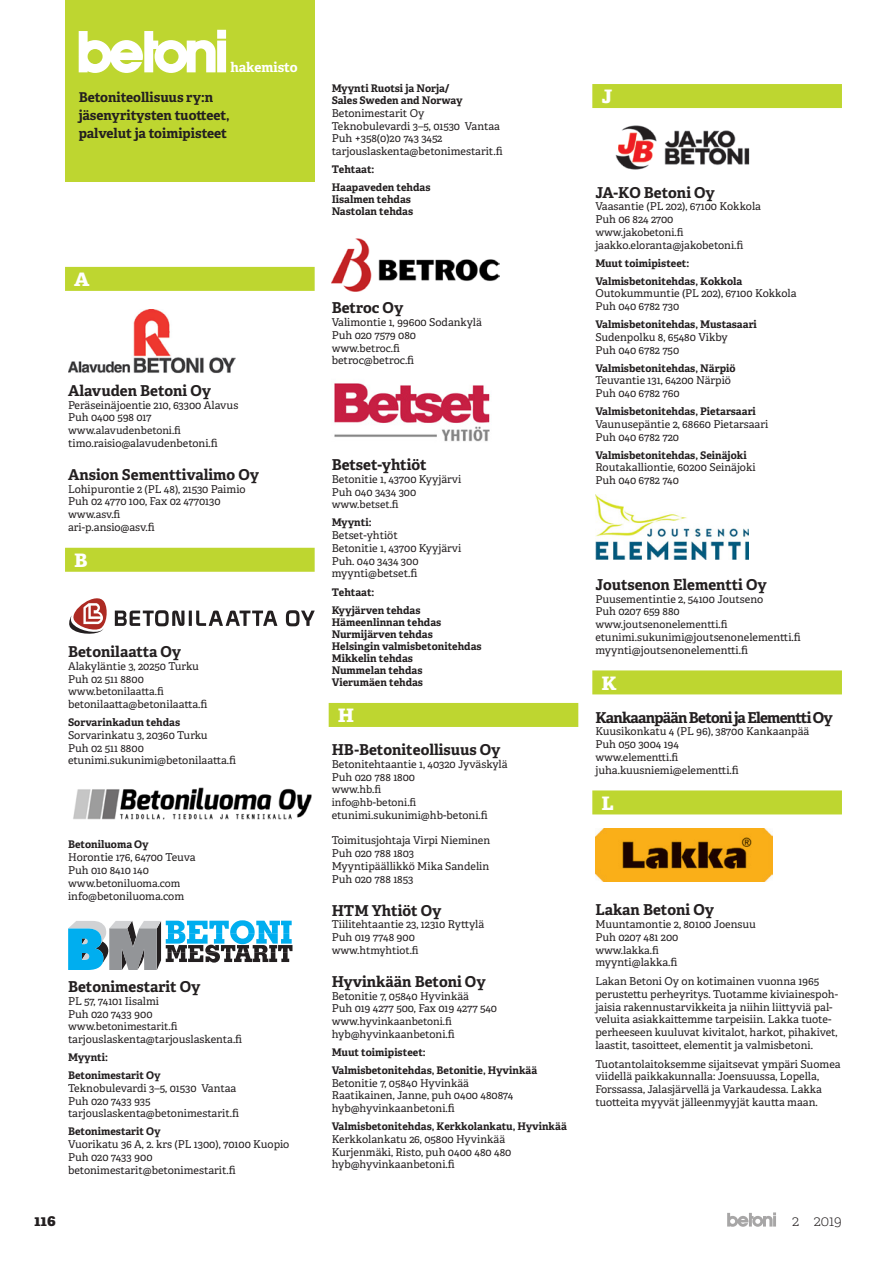
<style>
.page{position:relative;width:893px;height:1263px;background:#fff}
.page>*{position:absolute;margin:0;border:0;box-sizing:border-box;transform-origin:0 0}
.t1{font:700 24px "Adelle";color:#fff}
.t2{font:700 15px "Adelle";color:#231f20}
.t3{font:700 15px "Adelle";letter-spacing:-.05em;color:#231f20}
.t4{font:100 15px "Adelle";color:#231f20}
.t5{font:800 15px "Adelle";color:#231f20}
.t6{font:700 13.5px/18px "Adelle";letter-spacing:-.005em;color:#231f20}
.t7{font:700 13.5px "Adelle";color:#fff}
.t8{font:10.8px/12.8px "Adelle";color:#231f20}
.t9{font:700 10.5px/12px "Adelle";color:#231f20}
.t10{font:10.5px/18px "Adelle";color:#231f20}
.s1{font-weight:700}
</style>
<div class="page">
<svg style="left:727px;top:1212px;width:49px;height:15px"></svg>
<div style="left:65px;top:0;width:250px;height:181px;background:#bed630"></div>
<div style="left:65px;top:267px;width:250px;height:24px;background:#bed630"></div>
<div style="left:65px;top:548px;width:250px;height:24px;background:#bed630"></div>
<img style="left:68px;top:309px;width:167px;height:64px">
<svg style="left:115px;top:610px;width:69px;height:16px"></svg>
<hr style="left:189px;top:610px;width:3px;height:16px;background:#231f20">
<svg style="left:196px;top:610px;width:81px;height:16px"></svg>
<svg style="left:286px;top:610px;width:29px;height:16px"></svg>
<svg style="left:69px;top:598px;width:38px;height:36px"></svg>
<img style="left:73px;top:787px;width:239px;height:33px">
<svg style="left:68px;top:920px;width:224px;height:50px"></svg>
<div style="left:329px;top:703px;width:249px;height:24px;background:#bed630"></div>
<img style="left:332px;top:238px;width:168px;height:53px">
<img style="left:334px;top:383px;width:156px;height:59px">
<div style="left:592px;top:84px;width:250px;height:24px;background:#bed630"></div>
<div style="left:592px;top:670px;width:250px;height:24px;background:#bed630"></div>
<div style="left:592px;top:790px;width:250px;height:24px;background:#bed630"></div>
<img style="left:615px;top:125px;width:135px;height:45px">
<img style="left:595px;top:494px;width:153px;height:65px">
<img style="left:595px;top:828px;width:177px;height:54px">
<svg style="left:79px;top:30px;width:147px;height:43px"></svg>
<p class="t7" style="left:230px;top:58px;width:69px">hakemisto</p>
<p class="t6" style="left:79px;top:88px;width:153px">Betoniteollisuus ry:n jäsenyritysten tuotteet, palvelut ja toimipisteet</p>
<p class="t1" style="left:74px;top:262px;width:15px">a</p>
<p class="t2" style="left:68px;top:381px;width:145px">Alavuden Betoni Oy</p>
<p class="t8" style="left:68px;top:399px;width:172px">Peräseinäjoentie 210, 63300 Alavus<br>Puh 0400 598 017</p>
<p class="t10" style="left:68px;top:422px;width:114px">www.alavudenbetoni.fi</p>
<p class="t8" style="left:68px;top:437px;width:151px">timo.raisio@alavudenbetoni.fi</p>
<p class="t2" style="left:68px;top:465px;width:192px">Ansion Sementtivalimo Oy</p>
<p class="t8" style="left:68px;top:483px;width:179px">Lohipurontie 2 (PL 48), 21530 Paimio<br>Puh 02 4770 100, Fax 02 4770130</p>
<p class="t10" style="left:68px;top:506px;width:54px">www.asv.fi</p>
<p class="t8" style="left:68px;top:521px;width:88px">ari-p.ansio@asv.fi</p>
<p class="t1" style="left:74px;top:543px;width:15px">b</p>
<p class="t2" style="left:68px;top:642px;width:115px">Betonilaatta Oy</p>
<p class="t8" style="left:68px;top:660px;width:132px">Alakyläntie 3, 20250 Turku<br>Puh 02 511 8800</p>
<p class="t10" style="left:68px;top:683px;width:97px">www.betonilaatta.fi</p>
<p class="t8" style="left:68px;top:698px;width:141px">betonilaatta@betonilaatta.fi</p>
<p class="t9" style="left:68px;top:716px;width:114px">Sorvarinkadun tehdas</p>
<p class="t8" style="left:68px;top:729px;width:170px">Sorvarinkatu 3, 20360 Turku<br>Puh 02 511 8800 etunimi.sukunimi@betonilaatta.fi</p>
<p class="t9" style="left:68px;top:839px;width:82px">Betoniluoma Oy</p>
<p class="t8" style="left:68px;top:851px;width:129px">Horontie 176, 64700 Teuva<br>Puh 010 8410 140</p>
<p class="t10" style="left:68px;top:874px;width:114px">www.betoniluoma.com</p>
<p class="t8" style="left:68px;top:889px;width:118px">info@betoniluoma.com</p>
<p class="t2" style="left:68px;top:977px;width:134px">Betonimestarit Oy</p>
<p class="t8" style="left:68px;top:995px;width:93px">PL 57, 74101 Iisalmi<br>Puh 020 7433 900</p>
<p class="t10" style="left:68px;top:1018px;width:111px">www.betonimestarit.fi</p>
<p class="t8" style="left:68px;top:1033px;width:176px">tarjouslaskenta@tarjouslaskenta.fi</p>
<p class="t9" style="left:68px;top:1048px;width:94px;line-height:18px">Myynti:<br>Betonimestarit Oy</p>
<p class="t8" style="left:68px;top:1082px;width:172px">Teknobulevardi 3–5, 01530 Vantaa<br>Puh 020 7433 935 tarjouslaskenta@betonimestarit.fi</p>
<p class="t9" style="left:68px;top:1126px;width:94px">Betonimestarit Oy</p>
<p class="t8" style="left:68px;top:1138px;width:223px">Vuorikatu 36 A, 2. krs (PL 1300), 70100 Kuopio<br>Puh 020 7433 900 betonimestarit@betonimestarit.fi</p>
<p class="t9" style="left:332px;top:82px;width:132px">Myynti Ruotsi ja Norja/<br>Sales Sweden and Norway</p>
<p class="t8" style="left:332px;top:107px;width:172px">Betonimestarit Oy<br>Teknobulevardi 3–5, 01530 Vantaa<br>Puh +358(0)20 743 3452 tarjouslaskenta@betonimestarit.fi</p>
<p class="t9" style="left:332px;top:160px;width:100px;line-height:18px">Tehtaat:<br>Haapaveden tehdas</p>
<p class="t9" style="left:332px;top:193px;width:83px">Iisalmen tehdas<br>Nastolan tehdas</p>
<p class="t2" style="left:332px;top:298px;width:73px">Betroc Oy</p>
<p class="t8" style="left:332px;top:316px;width:152px">Valimontie 1, 99600 Sodankylä<br>Puh 020 7579 080</p>
<p class="t10" style="left:332px;top:339px;width:70px">www.betroc.fi</p>
<p class="t8" style="left:332px;top:354px;width:84px">betroc@betroc.fi</p>
<p class="t2" style="left:332px;top:455px;width:97px">Betset-yhtiöt</p>
<p class="t8" style="left:332px;top:473px;width:131px">Betonitie 1, 43700 Kyyjärvi<br>Puh 040 3434 300</p>
<p class="t10" style="left:332px;top:496px;width:68px">www.betset.fi<br><span class="s1">Myynti:</span></p>
<p class="t8" style="left:332px;top:529px;width:131px">Betset-yhtiöt<br>Betonitie 1, 43700 Kyyjärvi<br>Puh. 040 3434 300 myynti@betset.fi</p>
<p class="t9" style="left:332px;top:583px;width:90px;line-height:18px">Tehtaat:<br>Kyyjärven tehdas</p>
<p class="t9" style="left:332px;top:616px;width:151px">Hämeenlinnan tehdas<br>Nurmijärven tehdas<br>Helsingin valmisbetonitehdas<br>Mikkelin tehdas<br>Nummelan tehdas<br>Vierumäen tehdas</p>
<p class="t1" style="left:338px;top:698px;width:18px">h</p>
<p class="t2" style="left:332px;top:740px;width:170px">HB-Betoniteollisuus Oy</p>
<p class="t8" style="left:332px;top:758px;width:178px">Betonitehtaantie 1, 40320 Jyväskylä<br>Puh 020 788 1800</p>
<p class="t10" style="left:332px;top:783px;width:86px;line-height:12.8px">www.hb.fi info@hb-betoni.fi</p>
<p class="t8" style="left:332px;top:809px;width:158px">etunimi.sukunimi@hb-betoni.fi</p>
<p class="t8" style="left:332px;top:834px;width:160px">Toimitusjohtaja Virpi Nieminen<br>Puh 020 788 1803<br>Myyntipäällikkö Mika Sandelin<br>Puh 020 788 1853</p>
<p class="t2" style="left:332px;top:901px;width:111px">HTM Yhtiöt Oy</p>
<p class="t8" style="left:332px;top:918px;width:154px">Tiilitehtaantie 23, 12310 Ryttylä<br>Puh 019 7748 900</p>
<p class="t10" style="left:332px;top:941px;width:89px">www.htmyhtiot.fi</p>
<p class="t2" style="left:332px;top:972px;width:155px">Hyvinkään Betoni Oy</p>
<p class="t8" style="left:332px;top:989px;width:167px">Betonitie 7, 05840 Hyvinkää<br>Puh 019 4277 500, Fax 019 4277 540</p>
<p class="t10" style="left:332px;top:1012px;width:122px">www.hyvinkaanbetoni.fi</p>
<p class="t8" style="left:332px;top:1028px;width:125px">hyb@hyvinkaanbetoni.fi</p>
<p class="t9" style="left:332px;top:1043px;width:207px;line-height:18px">Muut toimipisteet:<br>Valmisbetonitehdas, Betonitie, Hyvinkää</p>
<p class="t8" style="left:332px;top:1076px;width:183px">Betonitie 7, 05840 Hyvinkää<br>Raatikainen, Janne, puh 0400 480874 hyb@hyvinkaanbetoni.fi</p>
<p class="t9" style="left:332px;top:1120px;width:237px">Valmisbetonitehdas, Kerkkolankatu, Hyvinkää</p>
<p class="t8" style="left:332px;top:1133px;width:181px">Kerkkolankatu 26, 05800 Hyvinkää<br>Kurjenmäki, Risto, puh 0400 480 480 hyb@hyvinkaanbetoni.fi</p>
<p class="t1" style="left:601px;top:79px;width:12px">j</p>
<p class="t2" style="left:595px;top:183px;width:121px">JA-KO Betoni Oy</p>
<p class="t8" style="left:595px;top:200px;width:167px">Vaasantie (PL 202), 67100 Kokkola<br>Puh 06 824 2700</p>
<p class="t10" style="left:595px;top:223px;width:90px">www.jakobetoni.fi</p>
<p class="t8" style="left:595px;top:238px;width:150px">jaakko.eloranta@jakobetoni.fi</p>
<p class="t9" style="left:595px;top:254px;width:149px;line-height:18px">Muut toimipisteet:<br>Valmisbetonitehdas, Kokkola</p>
<p class="t8" style="left:595px;top:287px;width:203px">Outokummuntie (PL 202), 67100 Kokkola<br>Puh 040 6782 730</p>
<p class="t9" style="left:595px;top:318px;width:163px">Valmisbetonitehdas, Mustasaari</p>
<p class="t8" style="left:595px;top:331px;width:134px">Sudenpolku 8, 65480 Vikby<br>Puh 040 6782 750</p>
<p class="t9" style="left:595px;top:362px;width:142px">Valmisbetonitehdas, Närpiö</p>
<p class="t8" style="left:595px;top:374px;width:137px">Teuvantie 131, 64200 Närpiö<br>Puh 040 6782 760</p>
<p class="t9" style="left:595px;top:405px;width:162px">Valmisbetonitehdas, Pietarsaari</p>
<p class="t8" style="left:595px;top:418px;width:174px">Vaunusepäntie 2, 68660 Pietarsaari<br>Puh 040 6782 720</p>
<p class="t9" style="left:595px;top:449px;width:153px">Valmisbetonitehdas, Seinäjoki</p>
<p class="t8" style="left:595px;top:461px;width:162px">Routakalliontie, 60200 Seinäjoki<br>Puh 040 6782 740</p>
<p class="t2" style="left:595px;top:575px;width:173px">Joutsenon Elementti Oy</p>
<p class="t8" style="left:595px;top:592px;width:170px">Puusementintie 2, 54100 Joutseno<br>Puh 0207 659 880</p>
<p class="t10" style="left:595px;top:615px;width:134px">www.joutsenonelementti.fi</p>
<p class="t8" style="left:595px;top:631px;width:207px">etunimi.sukunimi@joutsenonelementti.fi myynti@joutsenonelementti.fi</p>
<p class="t1" style="left:601px;top:666px;width:16px">k</p>
<p class="t3" style="left:595px;top:708px;width:239px">Kankaanpään Betoni ja Elementti Oy</p>
<p class="t8" style="left:595px;top:725px;width:216px">Kuusikonkatu 4 (PL 96), 38700 Kankaanpää<br>Puh 050 3004 194</p>
<p class="t10" style="left:595px;top:748px;width:84px">www.elementti.fi</p>
<p class="t8" style="left:595px;top:763px;width:145px">juha.kuusniemi@elementti.fi</p>
<p class="t1" style="left:601px;top:786px;width:14px">l</p>
<p class="t2" style="left:595px;top:900px;width:120px">Lakan Betoni Oy</p>
<p class="t8" style="left:595px;top:918px;width:162px">Muuntamontie 2, 80100 Joensuu<br>Puh 0207 481 200</p>
<p class="t10" style="left:595px;top:941px;width:65px">www.lakka.fi</p>
<p class="t8" style="left:595px;top:953px;width:225px;line-height:18.8px">myynti@lakka.fi<br>Lakan Betoni Oy on kotimainen vuonna 1965</p>
<p class="t8" style="left:595px;top:988px;width:244px">perustettu perheyritys. Tuotamme kiviainespoh&shy;jaisia rakennustarvikkeita ja niihin liittyviä pal&shy;veluita asiakkaittemme tarpeisiin. Lakka tuote&shy;perheeseen kuuluvat kivitalot, harkot, pihakivet, laastit, tasoitteet, elementit ja valmisbetoni.</p>
<p class="t8" style="left:595px;top:1057px;width:247px">Tuotantolaitoksemme sijaitsevat ympäri Suomea viidellä paikkakunnalla: Joensuussa, Lopella, Forssassa, Jalasjärvellä ja Varkaudessa. Lakka tuotteita myyvät jälleenmyyjät kautta maan.</p>
<h2 class="t5" style="left:34px;top:1211px;width:23px">116</h2>
<h2 class="t4" style="left:792px;top:1211px;width:51px">2 2019</h2>
</div>
